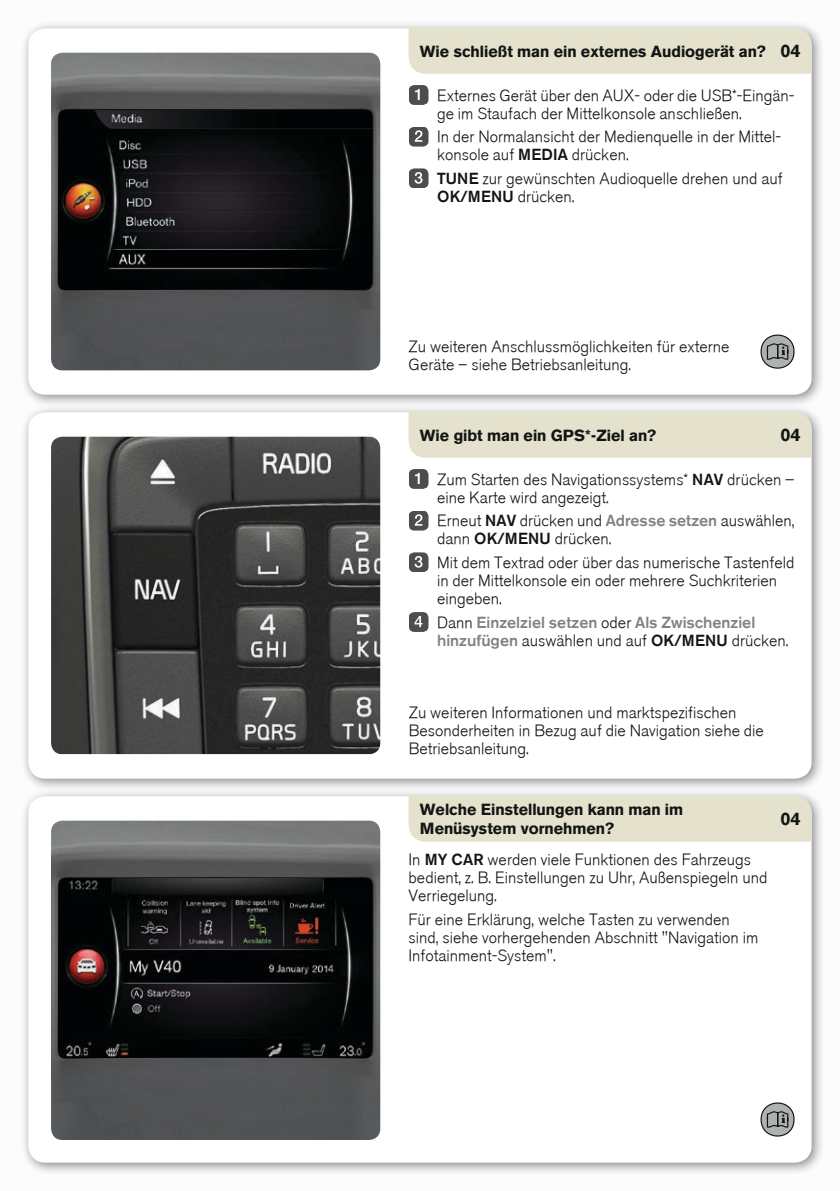
<style>
.page{position:relative;width:840px;height:1191px;background:#fff}
.page>*{position:absolute;margin:0;border:0;box-sizing:border-box;transform-origin:0 0}
.t1{font:700 18px "Volvo Sans";color:#121515}
.t2{font:300 16px/18px "Volvo Sans";color:#121515}
.t3{font:700 16px/19.2px "Volvo Sans";color:#121515}
.t4{font:300 16px/18px "Volvo Sans";color:#818282}
.s1{font-size:18px}
.s2{font-style:inherit}
.s3{color:#818282}
.s4{color:#121515}
</style>
<div class="page">
<div style="left:0;top:0;width:839px;height:1191px;background:#f6f6f6"></div>
<div style="left:20px;top:20px;width:804px;height:388px;background:#121515;opacity:.5"></div>
<div style="left:28px;top:28px;width:783px;height:367px;background:#fff;border-radius:17px"></div>
<div style="left:20px;top:404px;width:804px;height:388px;background:#121515;opacity:.5"></div>
<div style="left:28px;top:412px;width:783px;height:366px;background:#fff;border-radius:17px"></div>
<div style="left:20px;top:788px;width:804px;height:388px;background:#121515;opacity:.5"></div>
<div style="left:28px;top:796px;width:783px;height:366px;background:#fff;border-radius:17px"></div>
<div style="left:408px;top:28px;width:403px;height:46px;background:#e4e1cc"></div>
<img style="left:51px;top:53px;width:329px;height:317px">
<hr style="left:66px;top:109px;width:296px;height:1px;background:#121515">
<div style="left:408px;top:412px;width:403px;height:46px;background:#e4e1cc"></div>
<img style="left:51px;top:437px;width:329px;height:317px">
<div style="left:408px;top:796px;width:403px;height:45px;background:#e4e1cc"></div>
<img style="left:51px;top:820px;width:329px;height:320px">
<svg style="left:66px;top:877px;width:296px;height:1px"></svg>
<svg style="left:409px;top:85px;width:19px;height:20px"></svg>
<svg style="left:409px;top:127px;width:19px;height:20px"></svg>
<svg style="left:409px;top:168px;width:19px;height:20px"></svg>
<svg style="left:760px;top:334px;width:34px;height:35px"></svg>
<svg style="left:409px;top:469px;width:19px;height:20px"></svg>
<svg style="left:409px;top:511px;width:19px;height:19px"></svg>
<svg style="left:409px;top:552px;width:19px;height:20px"></svg>
<svg style="left:409px;top:612px;width:19px;height:20px"></svg>
<svg style="left:760px;top:1102px;width:34px;height:34px"></svg>
<p class="t3" style="left:420px;top:41px;width:382px">Wie schließt man ein externes Audiogerät an? <span class="s1">04</span></p>
<p class="t2" style="left:437px;top:86px;width:359px">Externes Gerät über den AUX- oder die USB*-Eingän&shy;ge im Staufach der Mittelkonsole anschließen.</p>
<p class="t2" style="left:437px;top:128px;width:345px">In der Normalansicht der Medienquelle in der Mittel&shy;konsole auf <span class="s2">MEDIA</span> drücken.</p>
<p class="t2" style="left:437px;top:170px;width:347px"><span class="s2">TUNE</span> zur gewünschten Audioquelle drehen und auf<br><span class="s2">OK/MENU</span> drücken.</p>
<p class="t2" style="left:408px;top:338px;width:322px">Zu weiteren Anschlussmöglichkeiten für externe<br>Geräte – siehe Betriebsanleitung.</p>
<p class="t3" style="left:420px;top:425px;width:238px">Wie gibt man ein GPS*-Ziel an?</p>
<p class="t2" style="left:437px;top:470px;width:359px">Zum Starten des Navigationssystems* <span class="s2">NAV</span> drücken – eine Karte wird angezeigt.</p>
<p class="t2" style="left:437px;top:512px;width:359px">Erneut <span class="s2">NAV</span> drücken und <span class="s3">Adresse setzen</span> auswählen, dann <span class="s2">OK/MENU</span> drücken.</p>
<p class="t2" style="left:437px;top:554px;width:359px">Mit dem Textrad oder über das numerische Tastenfeld in der Mittelkonsole ein oder mehrere Suchkriterien eingeben.</p>
<p class="t4" style="left:437px;top:613px;width:352px"><span class="s4">Dann</span> Einzelziel setzen <span class="s4">oder</span> Als Zwischenziel hinzufügen <span class="s4">auswählen und auf</span> <span class="s4">OK/MENU</span> <span class="s4">drücken.</span></p>
<p class="t1" style="left:780px;top:422px;width:22px">04</p>
<p class="t2" style="left:408px;top:704px;width:356px">Zu weiteren Informationen und marktspezifischen<br>Besonderheiten in Bezug auf die Navigation siehe die<br>Betriebsanleitung.</p>
<p class="t3" style="left:420px;top:799px;width:264px">Welche Einstellungen kann man im<br>Menüsystem vornehmen?</p>
<p class="t2" style="left:408px;top:851px;width:360px">In <span class="s2">MY CAR</span> werden viele Funktionen des Fahrzeugs bedient, z. B. Einstellungen zu Uhr, Außenspiegeln und<br>Verriegelung.</p>
<p class="t2" style="left:408px;top:910px;width:351px">Für eine Erklärung, welche Tasten zu verwenden sind, siehe vorhergehenden Abschnitt "Navigation im<br>Infotainment-System".</p>
<p class="t1" style="left:780px;top:806px;width:22px">04</p>
</div>
